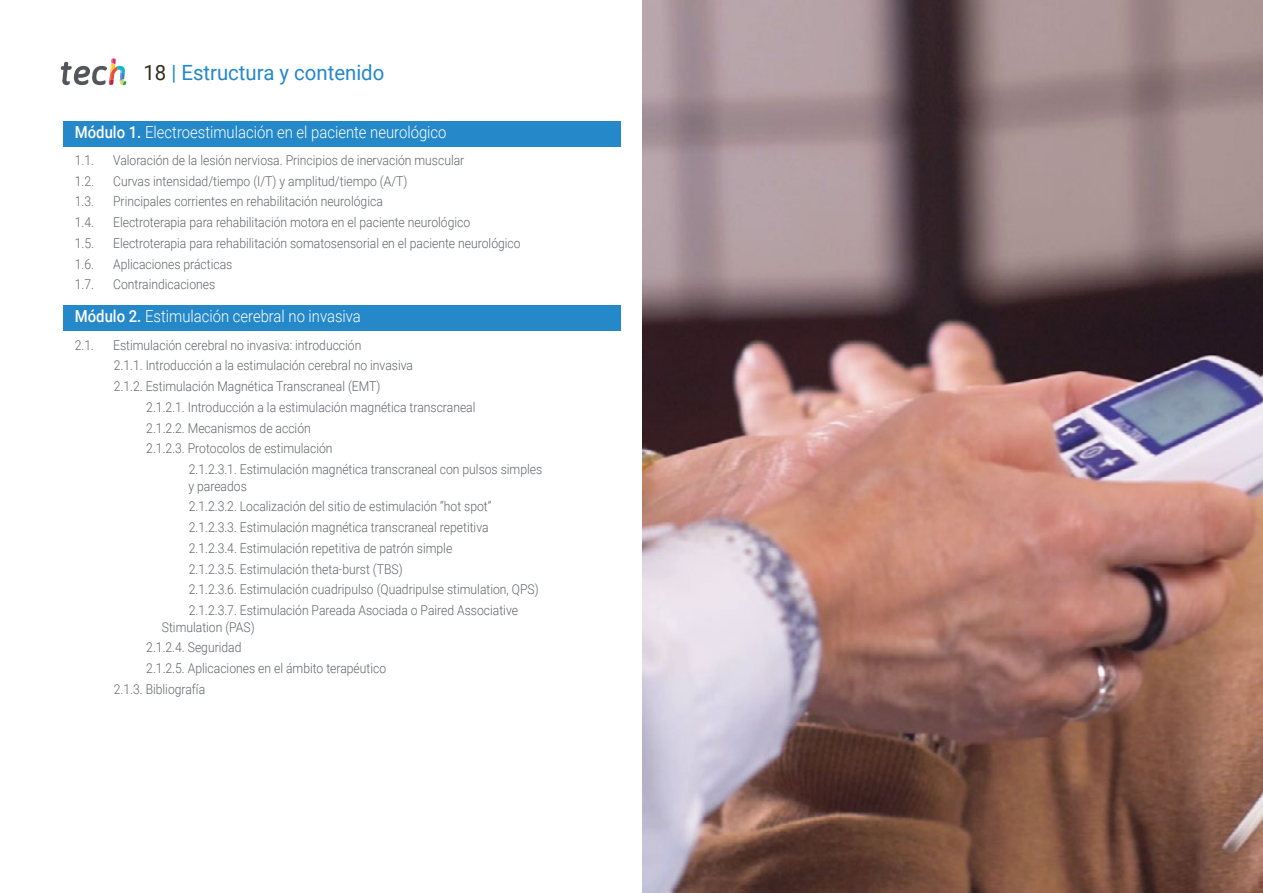
<style>
.page{position:relative;width:1263px;height:893px;background:#fff}
.page>*{position:absolute;margin:0;border:0;box-sizing:border-box;transform-origin:0 0}
.t1{font:21px "Roboto";color:#2488c9}
.t2{font:300 16.5px "Roboto";color:#fff;scale:.9 1}
.t3{font:300 13.5px/20.7px "Roboto";color:#61646a;scale:.9 1}
.s1{color:#312e20}
.s2{font-weight:500}
</style>
<div class="page">
<div style="left:64px;top:121px;width:557px;height:25px;background:#2488c9"></div>
<div style="left:64px;top:306px;width:557px;height:25px;background:#2488c9"></div>
<img style="left:642px;top:0;width:621px;height:893px">
<svg style="left:61px;top:58px;width:65px;height:28px"></svg>
<h1 class="t1" style="left:144px;top:57px;width:242px"><span class="s1">18</span> | Estructura y contenido</h1>
<p class="t2" style="left:75px;top:120px;width:414px"><span class="s2">Módulo 1.</span> Electroestimulación en el paciente neurológico</p>
<p class="t3" style="left:75px;top:149px;width:23px">1.1.</p>
<p class="t3" style="left:113px;top:149px;width:392px">Valoración de la lesión nerviosa. Principios de inervación muscular</p>
<p class="t3" style="left:75px;top:170px;width:23px">1.2.</p>
<p class="t3" style="left:113px;top:170px;width:329px">Curvas intensidad/tiempo (I/T) y amplitud/tiempo (A/T)</p>
<p class="t3" style="left:75px;top:191px;width:23px">1.3.</p>
<p class="t3" style="left:113px;top:191px;width:301px">Principales corrientes en rehabilitación neurológica</p>
<p class="t3" style="left:75px;top:211px;width:23px">1.4.</p>
<p class="t3" style="left:113px;top:211px;width:398px">Electroterapia para rehabilitación motora en el paciente neurológico</p>
<p class="t3" style="left:75px;top:232px;width:23px">1.5.</p>
<p class="t3" style="left:113px;top:232px;width:454px">Electroterapia para rehabilitación somatosensorial en el paciente neurológico</p>
<p class="t3" style="left:75px;top:253px;width:23px">1.6.</p>
<p class="t3" style="left:113px;top:253px;width:134px">Aplicaciones prácticas</p>
<p class="t3" style="left:75px;top:274px;width:23px">1.7.</p>
<p class="t3" style="left:113px;top:274px;width:115px">Contraindicaciones</p>
<p class="t2" style="left:75px;top:305px;width:319px"><span class="s2">Módulo 2.</span> Estimulación cerebral no invasiva</p>
<p class="t3" style="left:75px;top:334px;width:23px">2.1.</p>
<p class="t3" style="left:113px;top:334px;width:335px">Estimulación cerebral no invasiva: introducción<br>2.1.1. Introducción a la estimulación cerebral no invasiva<br>2.1.2. Estimulación Magnética Transcraneal (EMT)</p>
<p class="t3" style="left:146px;top:396px;width:367px">2.1.2.1. Introducción a la estimulación magnética transcraneal<br>2.1.2.2. Mecanismos de acción<br>2.1.2.3. Protocolos de estimulación</p>
<p class="t3" style="left:188px;top:461px;width:395px;line-height:16.5px">2.1.2.3.1. Estimulación magnética transcraneal con pulsos simples y pareados</p>
<p class="t3" style="left:189px;top:496px;width:390px">2.1.2.3.2. Localización del sitio de estimulación “hot spot” 2.1.2.3.3. Estimulación magnética transcraneal repetitiva 2.1.2.3.4. Estimulación repetitiva de patrón simple<br>2.1.2.3.5. Estimulación theta-burst (TBS)<br>2.1.2.3.6. Estimulación cuadripulso (Quadripulse stimulation, QPS)<br>2.1.2.3.7. Estimulación Pareada Asociada o Paired Associative</p>
<p class="t3" style="left:162px;top:616px;width:105px">Stimulation (PAS)</p>
<p class="t3" style="left:146px;top:637px;width:107px">2.1.2.4. Seguridad</p>
<p class="t3" style="left:146px;top:657px;width:268px">2.1.2.5. Aplicaciones en el ámbito terapéutico</p>
<p class="t3" style="left:114px;top:678px;width:103px">2.1.3. Bibliografía</p>
</div>
